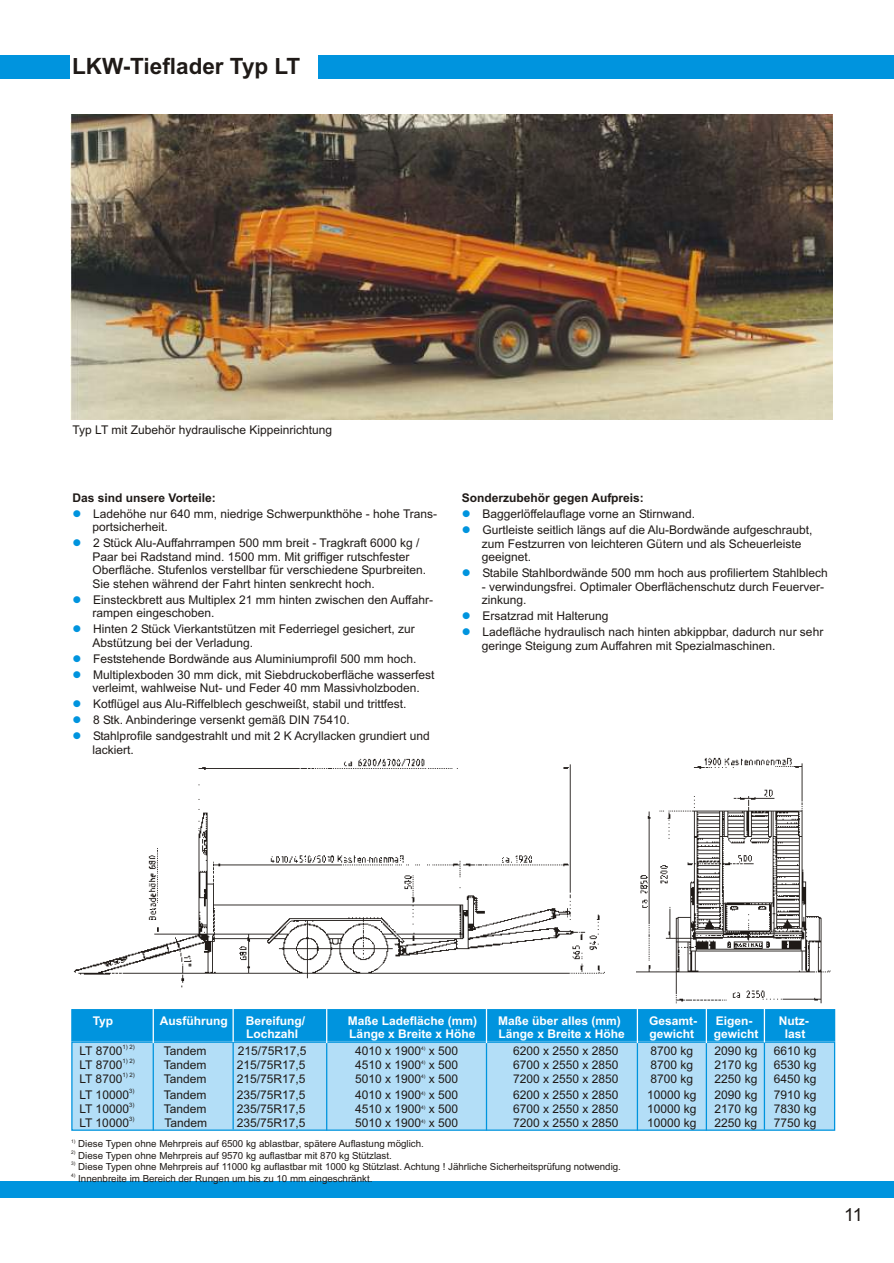
<style>
.page{position:relative;width:894px;height:1263px;background:#fff}
.page>*{position:absolute;margin:0;border:0;box-sizing:border-box;transform-origin:0 0}
.t1{font:700 22.5px "Arial";color:#1f1a17}
.t2{font:18px "Arial";color:#1f1a17}
.t3{font:12px/13.4px "Arial";color:#1f1a17}
.t4{font:700 12px "Arial";color:#fff}
.t5{font:700 12px "Arial";color:#1f1a17}
.t6{font:12px/16px "Wingdings";color:#0094de;text-align:justify}
.t7{font:9.75px "Arial";color:#1f1a17}
.t8{font:6px "Arial";color:#1f1a17}
.t9{font:4.8px "Arial";color:#1f1a17}
</style>
<div class="page">
<div style="left:0;top:1181px;width:894px;height:17px;background:#0094de"></div>
<div style="left:319px;top:55px;width:575px;height:24px;background:#0094de"></div>
<div style="left:71px;top:1042px;width:764px;height:89px;background:#b3def7;border:1px solid #0094de"></div>
<div style="left:71px;top:1009px;width:764px;height:32px;background:#0094de"></div>
<hr style="left:153px;top:1043px;width:1px;height:87px;background:#0094de">
<hr style="left:153px;top:1009px;width:1px;height:34px;background:#fff">
<hr style="left:233px;top:1042px;width:1px;height:87px;background:#0094de">
<hr style="left:233px;top:1008px;width:1px;height:34px;background:#fff">
<hr style="left:326px;top:1043px;width:1px;height:87px;background:#0094de">
<hr style="left:326px;top:1009px;width:1px;height:34px;background:#fff">
<hr style="left:486px;top:1043px;width:1px;height:87px;background:#0094de">
<hr style="left:486px;top:1009px;width:1px;height:34px;background:#fff">
<hr style="left:637px;top:1043px;width:1px;height:87px;background:#0094de">
<hr style="left:637px;top:1009px;width:1px;height:34px;background:#fff">
<hr style="left:706px;top:1043px;width:1px;height:87px;background:#0094de">
<hr style="left:706px;top:1009px;width:1px;height:34px;background:#fff">
<hr style="left:764px;top:1042px;width:1px;height:88px;background:#0094de">
<hr style="left:764px;top:1008px;width:1px;height:34px;background:#fff">
<img style="left:637px;top:758px;width:194px;height:246px">
<img style="left:74px;top:759px;width:531px;height:229px">
<img style="left:71px;top:114px;width:762px;height:306px">
<div style="left:0;top:55px;width:70px;height:24px;background:#0094de"></div>
<h1 class="t1" style="left:72px;top:58px;width:230px">LKW-Tieflader Typ LT</h1>
<p class="t3" style="left:73px;top:425px;width:261px">Typ LT mit Zubehör hydraulische Kippeinrichtung</p>
<p class="t5" style="left:73px;top:493px;width:145px">Das sind unsere Vorteile:</p>
<p class="t3" style="left:93px;top:508px;width:346px">Ladehöhe nur 640 mm, niedrige Schwerpunkthöhe - hohe Trans&shy;portsicherheit.</p>
<p class="t3" style="left:93px;top:538px;width:335px">2 Stück Alu-Auffahrrampen 500 mm breit - Tragkraft 6000 kg / Paar bei Radstand mind. 1500 mm. Mit griffiger rutschfester Oberfläche. Stufenlos verstellbar für verschiedene Spurbreiten.<br>Sie stehen während der Fahrt hinten senkrecht hoch.</p>
<p class="t3" style="left:93px;top:594px;width:342px">Einsteckbrett aus Multiplex 21 mm hinten zwischen den Auffahr&shy;rampen eingeschoben.</p>
<p class="t3" style="left:93px;top:623px;width:324px">Hinten 2 Stück Vierkantstützen mit Federriegel gesichert, zur<br>Abstützung bei der Verladung.</p>
<p class="t3" style="left:93px;top:651px;width:343px;line-height:16px">Feststehende Bordwände aus Aluminiumprofil 500 mm hoch.<br>Multiplexboden 30 mm dick, mit Siebdruckoberfläche wasserfest</p>
<p class="t3" style="left:93px;top:681px;width:339px;line-height:16px">verleimt, wahlweise Nut- und Feder 40 mm Massivholzboden.<br>Kotflügel aus Alu-Riffelblech geschweißt, stabil und trittfest.<br>8 Stk. Anbinderinge versenkt gemäß DIN 75410.<br>Stahlprofile sandgestrahlt und mit 2 K Acryllacken grundiert und</p>
<p class="t3" style="left:93px;top:744px;width:43px">lackiert.</p>
<p class="t6" style="left:73px;top:506px;width:10px">●</p>
<p class="t6" style="left:73px;top:536px;width:10px">●</p>
<p class="t6" style="left:73px;top:592px;width:10px">●</p>
<p class="t6" style="left:73px;top:622px;width:10px">●</p>
<p class="t6" style="left:73px;top:697px;width:10px">● ● ●</p>
<p class="t5" style="left:462px;top:494px;width:183px">Sonderzubehör gegen Aufpreis:</p>
<p class="t3" style="left:482px;top:507px;width:332px;line-height:16px">Baggerlöffelauflage vorne an Stirnwand.<br>Gurtleiste seitlich längs auf die Alu-Bordwände aufgeschraubt,</p>
<p class="t3" style="left:482px;top:538px;width:321px">zum Festzurren von leichteren Gütern und als Scheuerleiste geeignet.</p>
<p class="t3" style="left:482px;top:568px;width:347px">Stabile Stahlbordwände 500 mm hoch aus profiliertem Stahlblech</p>
<p class="t3" style="left:482px;top:581px;width:344px">- verwindungsfrei. Optimaler Oberflächenschutz durch Feuerver&shy;zinkung.</p>
<p class="t3" style="left:482px;top:609px;width:342px;line-height:16px">Ersatzrad mit Halterung<br>Ladefläche hydraulisch nach hinten abkippbar, dadurch nur sehr</p>
<p class="t3" style="left:482px;top:640px;width:295px">geringe Steigung zum Auffahren mit Spezialmaschinen.</p>
<p class="t6" style="left:462px;top:566px;width:10px">●</p>
<p class="t4" style="left:93px;top:1016px;width:22px">Typ</p>
<p class="t4" style="left:160px;top:1016px;width:69px">Ausführung</p>
<p class="t4" style="left:246px;top:1016px;width:61px">Bereifung/</p>
<p class="t4" style="left:348px;top:1016px;width:131px">Maße Ladefläche (mm)</p>
<p class="t4" style="left:498px;top:1016px;width:124px">Maße über alles (mm)</p>
<p class="t4" style="left:649px;top:1016px;width:50px">Gesamt-</p>
<p class="t4" style="left:716px;top:1016px;width:38px">Eigen-</p>
<p class="t4" style="left:779px;top:1016px;width:31px">Nutz-</p>
<p class="t4" style="left:246px;top:1029px;width:54px">Lochzahl</p>
<p class="t4" style="left:349px;top:1029px;width:128px">Länge x Breite x Höhe</p>
<p class="t4" style="left:499px;top:1029px;width:128px">Länge x Breite x Höhe</p>
<p class="t4" style="left:650px;top:1029px;width:46px">gewicht</p>
<p class="t4" style="left:714px;top:1029px;width:46px">gewicht</p>
<p class="t4" style="left:785px;top:1029px;width:22px">last</p>
<p class="t8" style="left:122px;top:1044px;width:14px">1) 2)</p>
<p class="t9" style="left:421px;top:1046px;width:6px">4)</p>
<p class="t3" style="left:79px;top:1045px;width:44px">LT 8700</p>
<p class="t3" style="left:164px;top:1045px;width:44px">Tandem</p>
<p class="t3" style="left:238px;top:1045px;width:70px">215/75R17,5</p>
<p class="t3" style="left:355px;top:1045px;width:105px">4010 x 1900 x 500</p>
<p class="t3" style="left:513px;top:1045px;width:107px">6200 x 2550 x 2850</p>
<p class="t3" style="left:651px;top:1045px;width:44px">8700 kg</p>
<p class="t3" style="left:715px;top:1045px;width:44px">2090 kg</p>
<p class="t3" style="left:774px;top:1045px;width:44px">6610 kg</p>
<p class="t8" style="left:122px;top:1058px;width:14px">1) 2)</p>
<p class="t9" style="left:421px;top:1060px;width:6px">4)</p>
<p class="t3" style="left:79px;top:1059px;width:44px">LT 8700</p>
<p class="t3" style="left:164px;top:1059px;width:44px">Tandem</p>
<p class="t3" style="left:237px;top:1059px;width:70px">215/75R17,5</p>
<p class="t3" style="left:355px;top:1059px;width:105px">4510 x 1900 x 500</p>
<p class="t3" style="left:513px;top:1059px;width:107px">6700 x 2550 x 2850</p>
<p class="t3" style="left:651px;top:1059px;width:44px">8700 kg</p>
<p class="t3" style="left:715px;top:1059px;width:44px">2170 kg</p>
<p class="t3" style="left:774px;top:1059px;width:44px">6530 kg</p>
<p class="t8" style="left:122px;top:1072px;width:14px">1) 2)</p>
<p class="t9" style="left:421px;top:1074px;width:6px">4)</p>
<p class="t3" style="left:79px;top:1073px;width:44px">LT 8700</p>
<p class="t3" style="left:164px;top:1073px;width:44px">Tandem</p>
<p class="t3" style="left:237px;top:1073px;width:70px">215/75R17,5</p>
<p class="t3" style="left:355px;top:1073px;width:105px">5010 x 1900 x 500</p>
<p class="t3" style="left:513px;top:1073px;width:107px">7200 x 2550 x 2850</p>
<p class="t3" style="left:651px;top:1073px;width:44px">8700 kg</p>
<p class="t3" style="left:715px;top:1073px;width:44px">2250 kg</p>
<p class="t3" style="left:774px;top:1073px;width:44px">6450 kg</p>
<p class="t8" style="left:129px;top:1089px;width:7px">3)</p>
<p class="t9" style="left:421px;top:1091px;width:6px">4)</p>
<p class="t3" style="left:79px;top:1090px;width:51px">LT 10000</p>
<p class="t3" style="left:164px;top:1090px;width:44px">Tandem</p>
<p class="t3" style="left:237px;top:1090px;width:70px">235/75R17,5</p>
<p class="t3" style="left:355px;top:1090px;width:105px">4010 x 1900 x 500</p>
<p class="t3" style="left:513px;top:1090px;width:107px">6200 x 2550 x 2850</p>
<p class="t3" style="left:647px;top:1090px;width:51px">10000 kg</p>
<p class="t3" style="left:715px;top:1090px;width:44px">2090 kg</p>
<p class="t3" style="left:774px;top:1090px;width:44px">7910 kg</p>
<p class="t8" style="left:129px;top:1103px;width:7px">3)</p>
<p class="t9" style="left:421px;top:1105px;width:6px">4)</p>
<p class="t3" style="left:79px;top:1104px;width:51px">LT 10000</p>
<p class="t3" style="left:164px;top:1104px;width:44px">Tandem</p>
<p class="t3" style="left:237px;top:1104px;width:70px">235/75R17,5</p>
<p class="t3" style="left:355px;top:1104px;width:105px">4510 x 1900 x 500</p>
<p class="t3" style="left:513px;top:1104px;width:107px">6700 x 2550 x 2850</p>
<p class="t3" style="left:647px;top:1104px;width:51px">10000 kg</p>
<p class="t3" style="left:715px;top:1104px;width:44px">2170 kg</p>
<p class="t3" style="left:774px;top:1104px;width:44px">7830 kg</p>
<p class="t8" style="left:129px;top:1117px;width:7px">3)</p>
<p class="t9" style="left:421px;top:1119px;width:6px">4)</p>
<p class="t3" style="left:79px;top:1118px;width:51px">LT 10000</p>
<p class="t3" style="left:164px;top:1118px;width:44px">Tandem</p>
<p class="t3" style="left:237px;top:1118px;width:70px">235/75R17,5</p>
<p class="t3" style="left:355px;top:1118px;width:105px">5010 x 1900 x 500</p>
<p class="t3" style="left:513px;top:1118px;width:107px">7200 x 2550 x 2850</p>
<p class="t3" style="left:647px;top:1118px;width:51px">10000 kg</p>
<p class="t3" style="left:715px;top:1118px;width:44px">2250 kg</p>
<p class="t3" style="left:774px;top:1118px;width:44px">7750 kg</p>
<p class="t9" style="left:71px;top:1139px;width:6px">1)</p>
<p class="t7" style="left:78px;top:1140px;width:347px">Diese Typen ohne Mehrpreis auf 6500 kg ablastbar, spätere Auflastung möglich.</p>
<p class="t9" style="left:71px;top:1150px;width:6px">2)</p>
<p class="t7" style="left:78px;top:1152px;width:315px">Diese Typen ohne Mehrpreis auf 9570 kg auflastbar mit 870 kg Stützlast.</p>
<p class="t9" style="left:71px;top:1162px;width:6px">3)</p>
<p class="t7" style="left:78px;top:1163px;width:544px">Diese Typen ohne Mehrpreis auf 11000 kg auflastbar mit 1000 kg Stützlast. Achtung ! Jährliche Sicherheitsprüfung notwendig.</p>
<p class="t9" style="left:71px;top:1173px;width:6px">4)</p>
<p class="t7" style="left:78px;top:1174px;width:296px">Innenbreite im Bereich der Rungen um bis zu 10 mm eingeschränkt.</p>
<h2 class="t2" style="left:844px;top:1208px;width:20px">11</h2>
</div>
